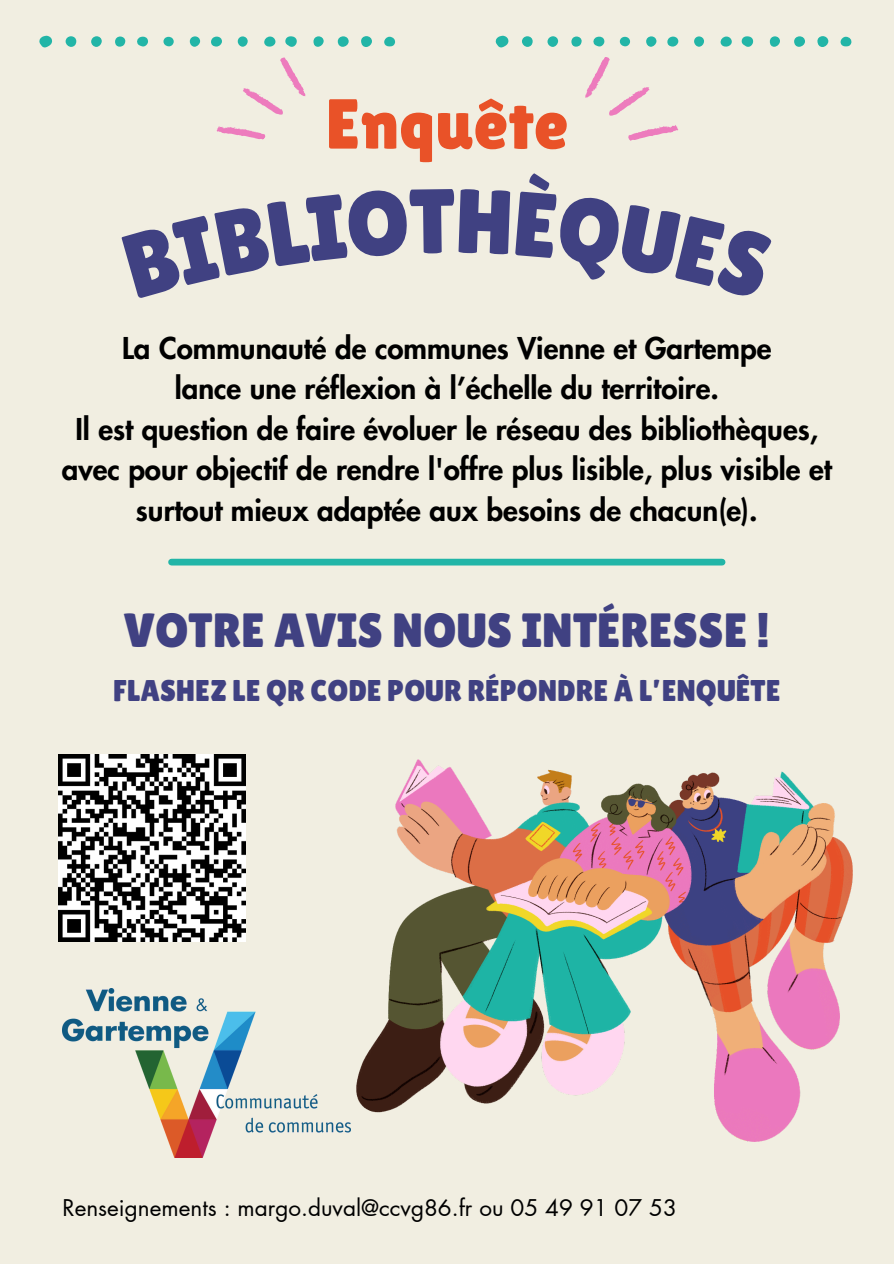
<style>
.page{position:relative;width:894px;height:1264px;background:#fff}
.page>*{position:absolute;margin:0;border:0;box-sizing:border-box;transform-origin:0 0}
.t1{font:70.5px "Lilita One";color:#e95228}
.t2{font:48px "Lilita One";color:#404182}
.t3{font:30px "Lilita One";color:#404182}
.t4{font:800 29.4px/40.5px "Futura LT Pro";color:#000;text-align:center}
.t5{font:22.5px "Futura LT Pro";color:#000}
</style>
<div class="page">
<div style="left:0;top:0;width:893px;height:1263px;background:#f1eee1"></div>
<img style="left:356px;top:759px;width:496px;height:382px">
<svg style="left:39px;top:36px;width:13px;height:11px"></svg>
<svg style="left:285px;top:36px;width:12px;height:11px"></svg>
<div style="left:361px;top:36px;width:11px;height:11px;background:#22b5a7;border-radius:50%"></div>
<div style="left:338px;top:36px;width:10px;height:11px;background:#22b5a7;border-radius:50%"></div>
<div style="left:66px;top:36px;width:10px;height:11px;background:#22b5a7;border-radius:50%"></div>
<svg style="left:264px;top:37px;width:11px;height:10px"></svg>
<div style="left:91px;top:36px;width:11px;height:11px;background:#22b5a7;border-radius:50%"></div>
<div style="left:211px;top:36px;width:11px;height:11px;background:#22b5a7;border-radius:50%"></div>
<svg style="left:137px;top:37px;width:11px;height:10px"></svg>
<div style="left:313px;top:36px;width:10px;height:11px;background:#22b5a7;border-radius:5px"></div>
<svg style="left:384px;top:37px;width:11px;height:10px"></svg>
<div style="left:190px;top:36px;width:10px;height:11px;background:#22b5a7;border-radius:50%"></div>
<div style="left:115px;top:37px;width:10px;height:10px;background:#22b5a7;border-radius:5px"></div>
<svg style="left:238px;top:36px;width:10px;height:11px"></svg>
<div style="left:163px;top:37px;width:11px;height:9px;background:#22b5a7;border-radius:50%"></div>
<svg style="left:495px;top:36px;width:13px;height:11px"></svg>
<svg style="left:741px;top:36px;width:12px;height:11px"></svg>
<div style="left:817px;top:36px;width:11px;height:11px;background:#22b5a7;border-radius:50%"></div>
<div style="left:793px;top:36px;width:11px;height:11px;background:#22b5a7;border-radius:50%"></div>
<div style="left:521px;top:36px;width:11px;height:11px;background:#22b5a7;border-radius:50%"></div>
<svg style="left:720px;top:37px;width:11px;height:10px"></svg>
<div style="left:547px;top:36px;width:11px;height:11px;background:#22b5a7;border-radius:50%"></div>
<div style="left:667px;top:36px;width:11px;height:11px;background:#22b5a7;border-radius:50%"></div>
<svg style="left:593px;top:37px;width:11px;height:10px"></svg>
<div style="left:769px;top:36px;width:10px;height:11px;background:#22b5a7;border-radius:5px"></div>
<svg style="left:840px;top:37px;width:11px;height:10px"></svg>
<div style="left:646px;top:36px;width:10px;height:11px;background:#22b5a7;border-radius:50%"></div>
<div style="left:571px;top:37px;width:10px;height:10px;background:#22b5a7;border-radius:5px"></div>
<svg style="left:694px;top:36px;width:9px;height:11px"></svg>
<div style="left:619px;top:37px;width:11px;height:9px;background:#22b5a7;border-radius:50%"></div>
<div style="left:171px;top:558px;width:551px;height:7px;background:#22b5a7"></div>
<svg style="left:585px;top:57px;width:94px;height:84px"></svg>
<svg style="left:216px;top:57px;width:90px;height:83px"></svg>
<img style="left:62px;top:988px;width:288px;height:169px">
<img style="left:58px;top:755px;width:187px;height:186px">
<h1 class="t1" style="left:325px;top:83px;width:244px">Enquête</h1>
<p class="t4" style="left:62px;top:329px;width:771px">La Communauté de communes Vienne et Gartempe<br>lance une réflexion à l’échelle du territoire.<br>Il est question de faire évoluer le réseau des bibliothèques, avec pour objectif de rendre l'offre plus lisible, plus visible et surtout mieux adaptée aux besoins de chacun(e).</p>
<h2 class="t2" style="left:123px;top:602px;width:648px">VOTRE AVIS NOUS INTÉRESSE !</h2>
<p class="t3" style="left:113px;top:673px;width:668px">FLASHEZ LE QR CODE POUR RÉPONDRE À L’ENQUÊTE</p>
<p class="t5" style="left:62px;top:1197px;width:615px">Renseignements : margo.duval@ccvg86.fr ou 05 49 91 07 53</p>
</div>
